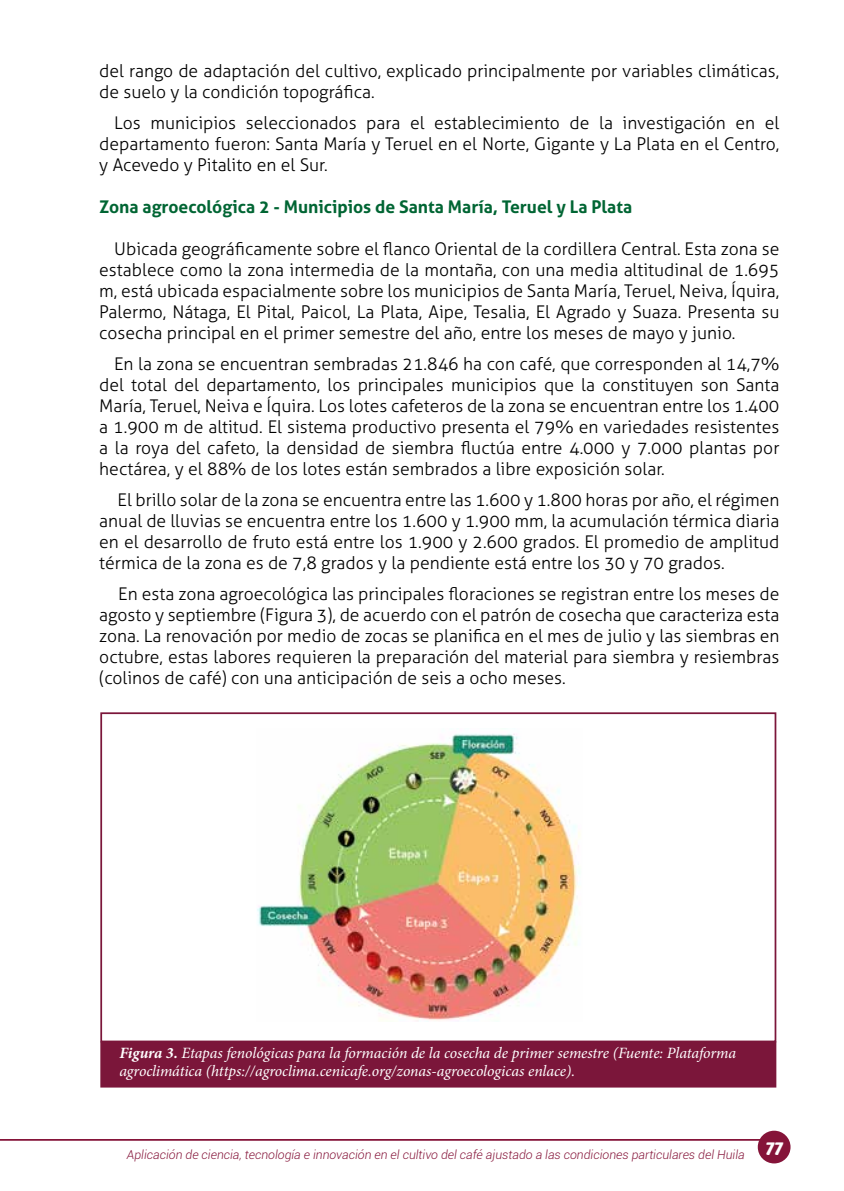
<style>
.page{position:relative;width:844px;height:1191px;background:#fff}
.page>*{position:absolute;margin:0;border:0;box-sizing:border-box;transform-origin:0 0}
.t1{font:300 17.5px/21px "Aller";color:#000;text-align:justify}
.t2{font:700 17.5px "Aller";color:#006533}
.t3{font:17.5px "Poetsen One";color:#fff}
.t4{font:italic 15.75px/17.5px "Minion Pro";letter-spacing:-.005em;color:#fff}
.t5{font:italic 300 12.25px "Roboto";color:#851439}
.s1{font-weight:700}
</style>
<div class="page">
<hr style="left:0;top:1139px;width:772px;height:1px;background:#851439">
<div style="left:758px;top:1131px;width:31px;height:31px;background:#851439;border-radius:50%"></div>
<div style="left:757px;top:1130px;width:33px;height:33px;border:2px solid #851439;border-radius:50%"></div>
<div style="left:101px;top:1042px;width:674px;height:44px;background:#7b163a"></div>
<div style="left:100px;top:1041px;width:676px;height:46px;border:2px solid #7b163a"></div>
<div style="left:100px;top:712px;width:676px;height:330px;border:2px solid #7b163a"></div>
<img style="left:257px;top:733px;width:323px;height:288px">
<p class="t1" style="left:99px;top:61px;width:681px">del rango de adaptación del cultivo, explicado principalmente por variables climáticas, de suelo y la condición topográfica.</p>
<p class="t1" style="left:99px;top:113px;width:681px;text-indent:15px">Los municipios seleccionados para el establecimiento de la investigación en el departamento fueron: Santa María y Teruel en el Norte, Gigante y La Plata en el Centro, y Acevedo y Pitalito en el Sur.</p>
<p class="t2" style="left:99px;top:196px;width:534px">Zona agroecológica 2 - Municipios de Santa María, Teruel y La Plata</p>
<p class="t1" style="left:99px;top:238px;width:681px;text-indent:15px">Ubicada geográficamente sobre el flanco Oriental de la cordillera Central. Esta zona se establece como la zona intermedia de la montaña, con una media altitudinal de 1.695 m, está ubicada espacialmente sobre los municipios de Santa María, Teruel, Neiva, Íquira, Palermo, Nátaga, El Pital, Paicol, La Plata, Aipe, Tesalia, El Agrado y Suaza. Presenta su cosecha principal en el primer semestre del año, entre los meses de mayo y junio.</p>
<p class="t1" style="left:99px;top:353px;width:681px;text-indent:15px">En la zona se encuentran sembradas 21.846 ha con café, que corresponden al 14,7% del total del departamento, los principales municipios que la constituyen son Santa María, Teruel, Neiva e Íquira. Los lotes cafeteros de la zona se encuentran entre los 1.400 a 1.900 m de altitud. El sistema productivo presenta el 79% en variedades resistentes a la roya del cafeto, la densidad de siembra fluctúa entre 4.000 y 7.000 plantas por hectárea, y el 88% de los lotes están sembrados a libre exposición solar.</p>
<p class="t1" style="left:99px;top:489px;width:681px;text-indent:18px">El brillo solar de la zona se encuentra entre las 1.600 y 1.800 horas por año, el régimen anual de lluvias se encuentra entre los 1.600 y 1.900 mm, la acumulación térmica diaria en el desarrollo de fruto está entre los 1.900 y 2.600 grados. El promedio de amplitud térmica de la zona es de 7,8 grados y la pendiente está entre los 30 y 70 grados.</p>
<p class="t1" style="left:99px;top:583px;width:681px;text-indent:19px">En esta zona agroecológica las principales floraciones se registran entre los meses de agosto y septiembre (Figura 3), de acuerdo con el patrón de cosecha que caracteriza esta zona. La renovación por medio de zocas se planifica en el mes de julio y las siembras en octubre, estas labores requieren la preparación del material para siembra y resiembras (colinos de café) con una anticipación de seis a ocho meses.</p>
<p class="t4" style="left:119px;top:1044px;width:618px"><span class="s1">Figura 3.</span> Etapas fenológicas para la formación de la cosecha de primer semestre (Fuente: Plataforma agroclimática (https://agroclima.cenicafe.org/zonas-agroecologicas enlace).</p>
<p class="t5" style="left:127px;top:1146px;width:619px">Aplicación de ciencia, tecnología e innovación en el cultivo del café ajustado a las condiciones particulares del Huila</p>
<p class="t3" style="left:765px;top:1137px;width:19px">77</p>
</div>
